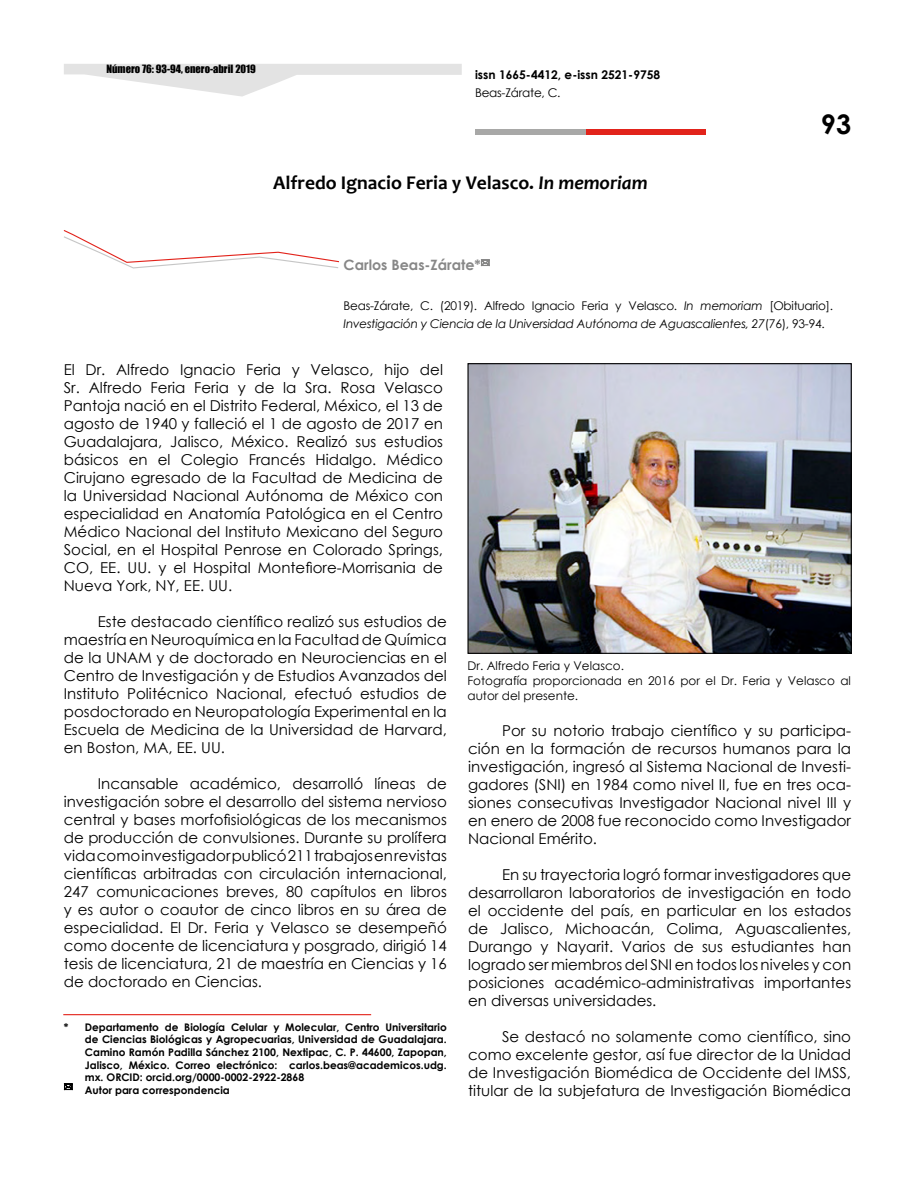
<style>
.page{position:relative;width:915px;height:1191px;background:#fff}
.page>*{position:absolute;margin:0;border:0;box-sizing:border-box;transform-origin:0 0}
.t1{font:700 27px "Century Gothic";color:#000}
.t2{font:700 19.5px "Candara";color:#000}
.t3{font:15px/18px "Century Gothic";color:#000;text-align:justify}
.t4{font:700 14.25px "Century Gothic";color:#878787}
.t5{font:italic 12px/18px "Century Gothic";letter-spacing:-.02em;color:#000}
.t6{font:12px/15px "Century Gothic";color:#000}
.t7{font:700 12px "Century Gothic";color:#000}
.t8{font:12px "Century Gothic";letter-spacing:-.02em;color:#000}
.t9{font:700 10.5px/12.6px "Century Gothic";color:#000}
.t10{font:10.5px "Impact";color:#000}
.s1{font-style:italic}
.s2{font-style:normal}
</style>
<div class="page">
<svg style="left:64px;top:64px;width:397px;height:33px"></svg>
<div style="left:475px;top:129px;width:213px;height:6px;background:#a8a8a7"></div>
<div style="left:586px;top:129px;width:119px;height:6px;background:#e2231b"></div>
<hr style="left:63px;top:1014px;width:308px;height:1px;background:#e2231b">
<svg style="left:63px;top:230px;width:276px;height:39px"></svg>
<img style="left:469px;top:365px;width:380px;height:287px">
<div style="left:467px;top:363px;width:384px;height:291px;border:1px solid #000"></div>
<svg style="left:481px;top:259px;width:8px;height:7px"></svg>
<svg style="left:64px;top:1083px;width:9px;height:7px"></svg>
<p class="t10" style="left:106px;top:63px;width:151px">Número 76: 93-94, enero-abril 2019</p>
<p class="t7" style="left:475px;top:67px;width:187px">issn 1665-4412, e-issn 2521-9758</p>
<p class="t8" style="left:475px;top:85px;width:87px">Beas-Zárate, C.</p>
<h2 class="t2" style="left:273px;top:170px;width:376px">Alfredo Ignacio Feria y Velasco. <span class="s1">In memoriam</span></h2>
<h1 class="t1" style="left:820px;top:107px;width:32px">93</h1>
<p class="t4" style="left:343px;top:256px;width:139px">Carlos Beas-Zárate*</p>
<p class="t5" style="left:343px;top:296px;width:490px"><span class="s2">Beas-Zárate, C. (2019). Alfredo Ignacio Feria y Velasco.</span> In memoriam <span class="s2">[Obituario].<br></span>Investigación y Ciencia de la Universidad Autónoma de Aguascalientes, 27<span class="s2">(76), 93-94.</span></p>
<p class="t3" style="left:64px;top:360px;width:380px">El Dr. Alfredo Ignacio Feria y Velasco, hijo del Sr. Alfredo Feria Feria y de la Sra. Rosa Velasco Pantoja nació en el Distrito Federal, México, el 13 de agosto de 1940 y falleció el 1 de agosto de 2017 en Guadalajara, Jalisco, México. Realizó sus estudios básicos en el Colegio Francés Hidalgo. Médico Cirujano egresado de la Facultad de Medicina de la Universidad Nacional Autónoma de México con especialidad en Anatomía Patológica en el Centro Médico Nacional del Instituto Mexicano del Seguro Social, en el Hospital Penrose en Colorado Springs, CO, EE. UU. y el Hospital Montefiore-Morrisania de Nueva York, NY, EE. UU.</p>
<p class="t3" style="left:64px;top:612px;width:384px;text-indent:34px">Este destacado científico realizó sus estudios de maestría en Neuroquímica en la Facultad de Química de la UNAM y de doctorado en Neurociencias en el Centro de Investigación y de Estudios Avanzados del Instituto Politécnico Nacional, efectuó estudios de posdoctorado en Neuropatología Experimental en la Escuela de Medicina de la Universidad de Harvard, en Boston, MA, EE. UU.</p>
<p class="t3" style="left:64px;top:774px;width:384px;text-indent:34px">Incansable académico, desarrolló líneas de investigación sobre el desarrollo del sistema nervioso central y bases morfofisiológicas de los mecanismos de producción de convulsiones. Durante su prolífera vida como investigador publicó 211 trabajos en revistas científicas arbitradas con circulación internacional, 247 comunicaciones breves, 80 capítulos en libros y es autor o coautor de cinco libros en su área de especialidad. El Dr. Feria y Velasco se desempeñó como docente de licenciatura y posgrado, dirigió 14 tesis de licenciatura, 21 de maestría en Ciencias y 16 de doctorado en Ciencias.</p>
<p class="t9" style="left:85px;top:1020px;width:363px;text-indent:-21px">* Departamento de Biología Celular y Molecular, Centro Universitario de Ciencias Biológicas y Agropecuarias, Universidad de Guadalajara.<br>Camino Ramón Padilla Sánchez 2100, Nextipac, C. P. 44600, Zapopan, Jalisco, México. Correo electrónico: carlos.beas@academicos.udg. mx. ORCID: orcid.org/0000-0002-2922-2868<br>Autor para correspondencia</p>
<p class="t6" style="left:467px;top:658px;width:385px">Dr. Alfredo Feria y Velasco.<br>Fotografía proporcionada en 2016 por el Dr. Feria y Velasco al autor del presente.</p>
<p class="t3" style="left:468px;top:721px;width:384px;text-indent:34px">Por su notorio trabajo científico y su participa&shy;ción en la formación de recursos humanos para la investigación, ingresó al Sistema Nacional de Investi&shy;gadores (SNI) en 1984 como nivel II, fue en tres oca&shy;siones consecutivas Investigador Nacional nivel III y en enero de 2008 fue reconocido como Investigador Nacional Emérito.</p>
<p class="t3" style="left:468px;top:865px;width:384px;text-indent:34px">En su trayectoria logró formar investigadores que desarrollaron laboratorios de investigación en todo el occidente del país, en particular en los estados de Jalisco, Michoacán, Colima, Aguascalientes, Durango y Nayarit. Varios de sus estudiantes han logrado ser miembros del SNI en todos los niveles y con posiciones académico-administrativas importantes en diversas universidades.</p>
<p class="t3" style="left:468px;top:1027px;width:384px;text-indent:34px">Se destacó no solamente como científico, sino como excelente gestor, así fue director de la Unidad de Investigación Biomédica de Occidente del IMSS, titular de la subjefatura de Investigación Biomédica</p>
</div>
